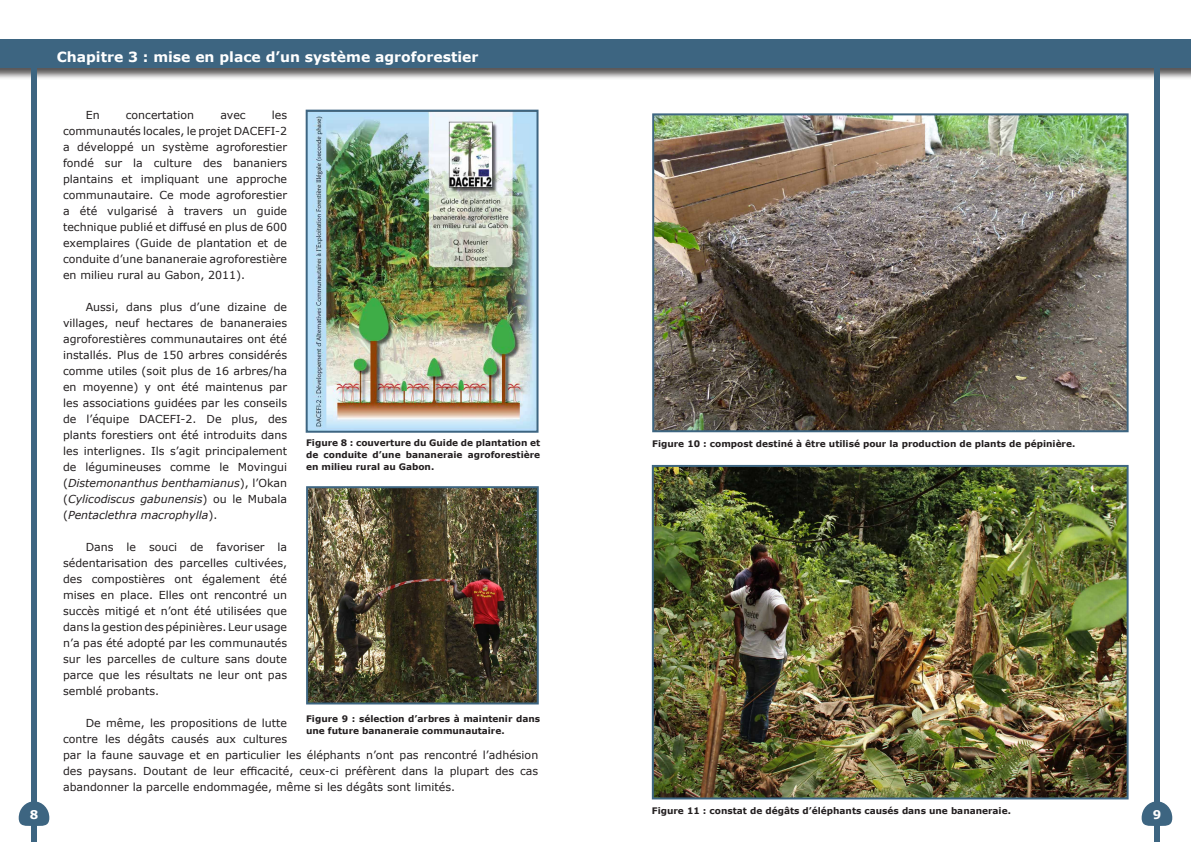
<style>
.page{position:relative;width:1191px;height:842px;background:#fff}
.page>*{position:absolute;margin:0;border:0;box-sizing:border-box;transform-origin:0 0}
.t1{font:700 14px "Verdana";color:#fff}
.t2{font:700 12px "Verdana";color:#fff}
.t3{font:11px/16px "Verdana";color:#231f20;text-align:justify}
.t4{font:700 9px/12px "Verdana";color:#231f20;text-align:justify}
.s1{font-style:italic}
</style>
<div class="page">
<svg style="left:19px;top:801px;width:30px;height:25px"></svg>
<div style="left:0;top:39px;width:1191px;height:41px;background:#231f20;opacity:.75"></div>
<div style="left:0;top:40px;width:1191px;height:28px;background:#3d6581"></div>
<div style="left:31px;top:66px;width:6px;height:776px;background:#3d6581"></div>
<svg style="left:1141px;top:801px;width:31px;height:26px"></svg>
<div style="left:1154px;top:67px;width:5px;height:775px;background:#3d6581"></div>
<img style="left:655px;top:468px;width:470px;height:328px">
<div style="left:652px;top:465px;width:476px;height:334px;border:2px solid #3d6581"></div>
<img style="left:309px;top:113px;width:226px;height:317px">
<div style="left:306px;top:110px;width:232px;height:323px;border:2px solid #3d6581"></div>
<img style="left:655px;top:116px;width:470px;height:313px">
<div style="left:652px;top:113px;width:476px;height:319px;border:2px solid #3d6581"></div>
<img style="left:309px;top:489px;width:227px;height:212px">
<div style="left:306px;top:486px;width:233px;height:218px;border:2px solid #3d6581"></div>
<p class="t1" style="left:57px;top:47px;width:423px">Chapitre 3 : mise en place d’un système agroforestier</p>
<p class="t3" style="left:63px;top:107px;width:226px;text-indent:209px">les communautés locales, le projet DACEFI-2 a développé un système agroforestier fondé sur la culture des bananiers plantains et impliquant une approche communautaire. Ce mode agroforestier a été vulgarisé à travers un guide technique publié et diffusé en plus de 600 exemplaires (Guide de plantation et de conduite d’une bananeraie agroforestière en milieu rural au Gabon, 2011).</p>
<p class="t3" style="left:63px;top:299px;width:226px;text-indent:23px">Aussi, dans plus d’une dizaine de villages, neuf hectares de bananeraies agroforestières communautaires ont été installés. Plus de 150 arbres considérés comme utiles (soit plus de 16 arbres/ha en moyenne) y ont été maintenus par les associations guidées par les conseils de l’équipe DACEFI-2. De plus, des plants forestiers ont été introduits dans les interlignes. Ils s’agit principalement de légumineuses comme le Movingui (<span class="s1">Distemonanthus benthamianus</span>), l’Okan (<span class="s1">Cylicodiscus gabunensis</span>) ou le Mubala (<span class="s1">Pentaclethra macrophylla</span>).</p>
<p class="t3" style="left:63px;top:539px;width:226px;text-indent:23px">Dans le souci de favoriser la sédentarisation des parcelles cultivées, des compostières ont également été mises en place. Elles ont rencontré un succès mitigé et n’ont été utilisées que dans la gestion des pépinières. Leur usage n’a pas été adopté par les communautés sur les parcelles de culture sans doute parce que les résultats ne leur ont pas semblé probants.</p>
<p class="t3" style="left:63px;top:715px;width:477px;text-align:left;text-indent:23px">De même, les propositions de lutte<br>contre les dégâts causés aux cultures<br>par la faune sauvage et en particulier les éléphants n’ont pas rencontré l’adhésion des paysans. Doutant de leur efficacité, ceux-ci préfèrent dans la plupart des cas abandonner la parcelle endommagée, même si les dégâts sont limités.</p>
<p class="t3" style="left:86px;top:107px;width:15px">En</p>
<p class="t3" style="left:126px;top:107px;width:70px">concertation</p>
<p class="t3" style="left:220px;top:107px;width:27px">avec</p>
<p class="t4" style="left:306px;top:436px;width:236px">Figure 8 : couverture du Guide de plantation et de conduite d’une bananeraie agroforestière en milieu rural au Gabon.</p>
<p class="t4" style="left:652px;top:438px;width:424px">Figure 10 : compost destiné à être utilisé pour la production de plants de pépinière.</p>
<p class="t4" style="left:306px;top:713px;width:235px">Figure 9 : sélection d’arbres à maintenir dans une future bananeraie communautaire.</p>
<p class="t4" style="left:652px;top:805px;width:360px">Figure 11 : constat de dégâts d’éléphants causés dans une bananeraie.</p>
<p class="t2" style="left:30px;top:806px;width:10px">8</p>
<p class="t2" style="left:1152px;top:806px;width:10px">9</p>
</div>
